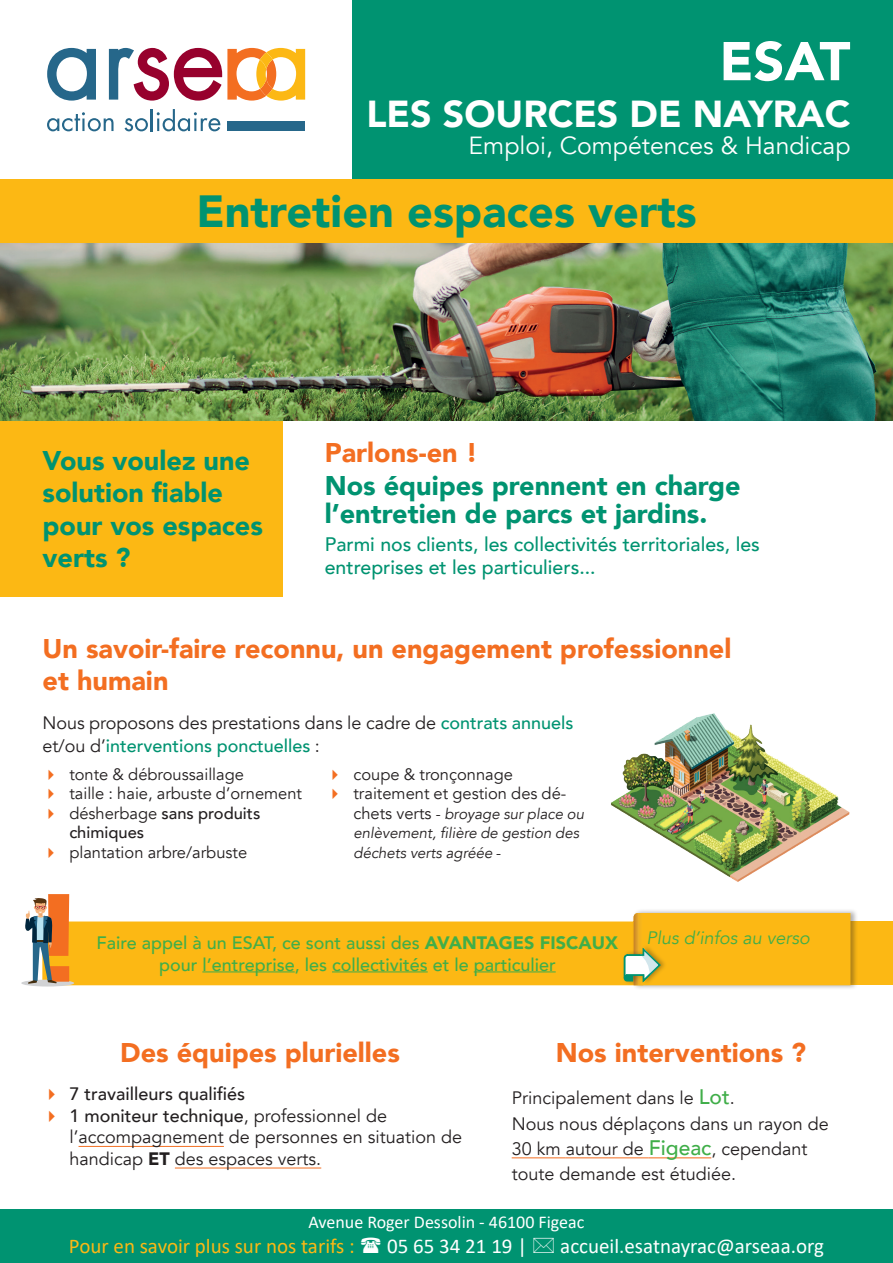
<style>
.page{position:relative;width:893px;height:1263px;background:#fff}
.page>*{position:absolute;margin:0;border:0;box-sizing:border-box;transform-origin:0 0}
.t1{font:900 54px "Avenir";color:#fff}
.t2{font:900 45px "Avenir";color:#009371}
.t3{font:900 37.5px "Avenir";color:#fff}
.t4{font:900 27px/32.4px "Avenir";color:#f36e21}
.t5{font:900 27px/32.4px "Avenir";color:#009371}
.t6{font:24.75px "Avenir";color:#fff}
.t7{font:21px "Calibri";color:#fff}
.t8{font:21px "Calibri";color:#fcb814}
.t9{font:500 19.5px/23.4px "Avenir";color:#009371}
.t10{font:18px/21.6px "Avenir";color:#231f20}
.t11{font:500 18px/21.6px "Avenir";color:#40ae49;text-align:center}
.t12{font:18px "Calibri";color:#fff}
.t13{font:italic 18px "Avenir";color:#40ae49}
.t14{font:16.5px/19.5px "Avenir";color:#231f20}
.t15{font:italic 15px/19.5px "Avenir";color:#231f20}
.s1{font-weight:500;color:#009371}
.s2{font-weight:500}
.s3{font-style:normal;font-size:16.5px}
.s4{font-style:normal}
.s5{font-weight:900}
.s6{font-weight:500;font-size:21px;color:#40ae49}
</style>
<div class="page">
<div style="left:0;top:1210px;width:893px;height:53px;background:#009371"></div>
<div style="left:353px;top:0;width:540px;height:179px;background:#009371"></div>
<img style="left:0;top:243px;width:893px;height:178px">
<div style="left:0;top:179px;width:893px;height:64px;background:#fcb814"></div>
<div style="left:0;top:421px;width:282px;height:175px;background:#fcb814"></div>
<hr style="left:79px;top:1146px;width:145px;height:1px;background:#f36e21">
<hr style="left:175px;top:1167px;width:146px;height:1px;background:#f36e21">
<hr style="left:512px;top:1157px;width:54px;height:1px;background:#f36e21">
<hr style="left:566px;top:1157px;width:83px;height:1px;background:#f36e21">
<hr style="left:649px;top:1157px;width:62px;height:1px;background:#f36e21">
<div style="left:634px;top:921px;width:259px;height:64px;background:#fcb814"></div>
<div style="left:632px;top:908px;width:226px;height:82px;background:#231f20;opacity:.35"></div>
<div style="left:21px;top:980px;width:53px;height:6px;background:#d1d2d4;border-radius:50%"></div>
<svg style="left:25px;top:894px;width:825px;height:96px"></svg>
<img style="left:611px;top:713px;width:239px;height:169px">
<svg style="left:47px;top:48px;width:49px;height:53px"></svg>
<svg style="left:109px;top:48px;width:196px;height:53px"></svg>
<svg style="left:47px;top:112px;width:67px;height:19px"></svg>
<svg style="left:125px;top:118px;width:23px;height:13px"></svg>
<hr style="left:151px;top:109px;width:2px;height:22px;background:#26678a">
<svg style="left:157px;top:109px;width:64px;height:22px"></svg>
<div style="left:227px;top:121px;width:78px;height:10px;background:#26678a"></div>
<h1 class="t1" style="left:719px;top:15px;width:133px">ESAT</h1>
<h3 class="t3" style="left:366px;top:82px;width:485px">LES SOURCES DE NAYRAC</h3>
<h3 class="t6" style="left:469px;top:130px;width:383px">Emploi, Compétences &amp; Handicap</h3>
<h2 class="t2" style="left:196px;top:173px;width:501px">Entretien espaces verts</h2>
<h3 class="t5" style="left:43px;top:443px;width:222px">Vous voulez une solution fiable pour vos espaces verts ?</h3>
<h3 class="t4" style="left:325px;top:436px;width:154px">Parlons-en !</h3>
<h3 class="t5" style="left:325px;top:471px;width:417px;line-height:28.5px">Nos équipes prennent en charge l’entretien de parcs et jardins.</h3>
<p class="t9" style="left:325px;top:531px;width:437px">Parmi nos clients, les collectivités territoriales, les entreprises et les particuliers...</p>
<h3 class="t4" style="left:43px;top:631px;width:690px">Un savoir-faire reconnu, un engagement professionnel et humain</h3>
<p class="t10" style="left:42px;top:712px;width:533px;line-height:22.5px">Nous proposons des prestations dans le cadre de <span class="s1">contrats annuels </span>et/ou d’<span class="s1">interventions ponctuelles</span> :</p>
<p class="t14" style="left:69px;top:765px;width:234px">tonte &amp; débroussaillage<br>taille : haie, arbuste d’ornement désherbage <span class="s2">sans produits chimiques</span></p>
<p class="t14" style="left:69px;top:843px;width:179px">plantation arbre/arbuste</p>
<p class="t14" style="left:353px;top:765px;width:214px">coupe &amp; tronçonnage traitement et gestion des dé-</p>
<p class="t15" style="left:353px;top:804px;width:232px"><span class="s3">chets verts</span> <span class="s4">-</span> broyage sur place ou enlèvement, filière de gestion des déchets verts agréée <span class="s4">-</span></p>
<p class="t11" style="left:96px;top:931px;width:523px">Faire appel à un ESAT, ce sont aussi des <span class="s5">AVANTAGES FISCAUX </span>pour l’entreprise, les collectivités et le particulier</p>
<p class="t13" style="left:646px;top:927px;width:165px">Plus d’infos au verso</p>
<h3 class="t4" style="left:120px;top:1035px;width:281px">Des équipes plurielles</h3>
<p class="t10" style="left:70px;top:1083px;width:394px"><span class="s2">7 travailleurs qualifiés<br>1 moniteur technique</span>, professionnel de l’accompagnement de personnes en situation de handicap <span class="s5">ET</span> des espaces verts.</p>
<h3 class="t4" style="left:556px;top:1035px;width:252px">Nos interventions ?</h3>
<p class="t10" style="left:512px;top:1085px;width:319px;line-height:25.3px">Principalement dans le <span class="s6">Lot</span>.<br>Nous nous déplaçons dans un rayon de<br>30 km autour de <span class="s6">Figeac</span>, cependant toute demande est étudiée.</p>
<p class="t12" style="left:308px;top:1209px;width:278px">Avenue Roger Dessolin - 46100 Figeac</p>
<p class="t8" style="left:69px;top:1231px;width:287px">Pour en savoir plus sur nos tarifs :</p>
<p class="t7" style="left:387px;top:1231px;width:141px">05 65 34 21 19 |</p>
<p class="t7" style="left:560px;top:1231px;width:265px">accueil.esatnayrac@arseaa.org</p>
</div>
